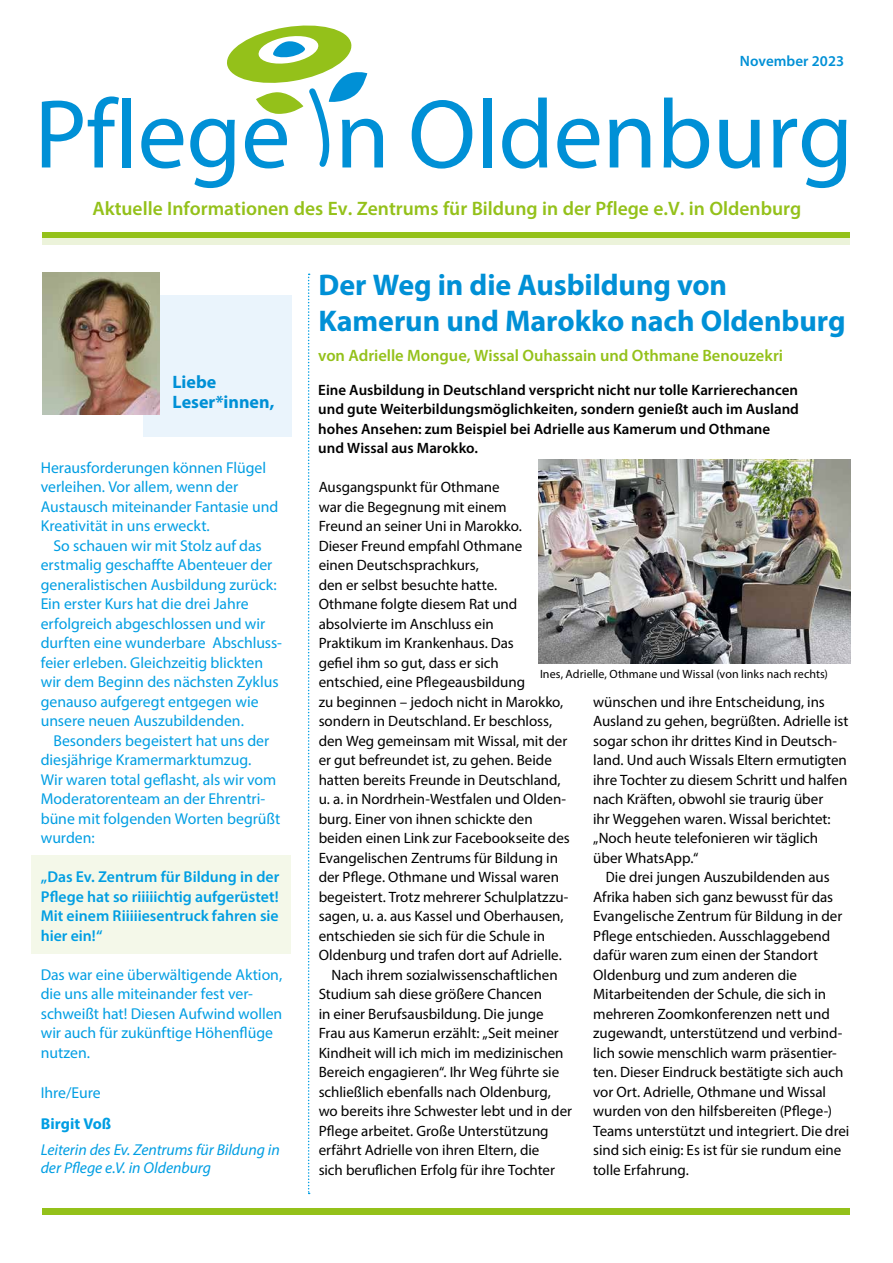
<style>
.page{position:relative;width:893px;height:1263px;background:#fff}
.page>*{position:absolute;margin:0;border:0;box-sizing:border-box;transform-origin:0 0}
.t1{font:98.55px "Myriad Pro";letter-spacing:-.005em;color:#0090d6}
.t2{font:700 30px/36px "Myriad Pro";letter-spacing:-.005em;color:#0090d6}
.t3{font:600 19.5px "Myriad Pro";color:#94c11a}
.t4{font:700 18px/19.5px "Myriad Pro";color:#0090d6}
.t5{font:600 16.5px "Myriad Pro";color:#94c11a}
.t6{font:15.75px/19.5px "Myriad Pro";color:#009ee3}
.t7{font:600 15.75px/19.5px "Myriad Pro";color:#009ee3;text-align:justify}
.t8{font:italic 15.75px/18px "Myriad Pro";color:#009ee3}
.t9{font:700 15.75px "Myriad Pro";letter-spacing:.005em;color:#009ee3}
.t10{font:15px/19.5px "Myriad Pro";color:#000}
.t11{font:600 15px/19.5px "Myriad Pro";color:#000}
.t12{font:600 15px "Myriad Pro";color:#0090d6}
.t13{font:12px "Myriad Pro";letter-spacing:.005em;color:#000}
.s1{font-stretch:semi-condensed}
</style>
<div class="page">
<div style="left:31px;top:855px;width:260px;height:99px;background:#f4f8e9"></div>
<div style="left:143px;top:295px;width:149px;height:141px;background:#eaf4fc"></div>
<svg style="left:227px;top:25px;width:140px;height:142px"></svg>
<img style="left:43px;top:273px;width:117px;height:141px">
<div style="left:43px;top:232px;width:807px;height:7px;background:#94c11a"></div>
<div style="left:43px;top:239px;width:807px;height:6px;background:#ecf3da"></div>
<div style="left:43px;top:1208px;width:807px;height:6px;background:#94c11a"></div>
<svg style="left:308px;top:274px;width:2px;height:920px"></svg>
<img style="left:539px;top:459px;width:311px;height:204px">
<p class="t12" style="left:740px;top:52px;width:106px">November 2023</p>
<h1 class="t1" style="left:34px;top:74px;width:820px">Pflege n Oldenburg</h1>
<h3 class="t3" style="left:92px;top:196px;width:710px">Aktuelle Informationen des Ev. Zentrums für Bildung in der Pflege e.V. in Oldenburg</h3>
<p class="t4" style="left:173px;top:372px;width:103px">Liebe<br>Leser*innen,</p>
<p class="t6" style="left:41px;top:457px;width:239px">Herausforderungen können Flügel verleihen. Vor allem, wenn der<br>Austausch miteinander Fantasie und<br>Kreativität in uns erweckt.</p>
<p class="t6" style="left:41px;top:535px;width:243px;text-indent:13px">So schauen wir mit Stolz auf das erstmalig geschaffte Abenteuer der generalistischen Ausbildung zurück:<br>Ein erster Kurs hat die drei Jahre erfolgreich abgeschlossen und wir durften eine wunderbare Abschluss&shy;feier erleben. Gleichzeitig blickten wir dem Beginn des nächsten Zyklus genauso aufgeregt entgegen wie unsere neuen Auszubildenden.</p>
<p class="t6" style="left:41px;top:730px;width:241px;text-indent:13px">Besonders begeistert hat uns der diesjährige Kramermarktumzug.<br>Wir waren total geflasht, als wir vom<br>Moderatorenteam an der Ehrentri&shy;büne mit folgenden Worten begrüßt wurden:</p>
<p class="t7" style="left:41px;top:867px;width:240px">„Das Ev. Zentrum für Bildung in der Pflege hat so riiiiichtig aufgerüstet!<br>Mit einem Riiiiiesentruck fahren sie hier ein!“</p>
<p class="t6" style="left:41px;top:964px;width:243px">Das war eine überwältigende Aktion, die uns alle miteinander fest ver&shy;schweißt hat! Diesen Aufwind wollen wir auch für zukünftige Höhenflüge nutzen.</p>
<p class="t6" style="left:41px;top:1082px;width:61px">Ihre/Eure</p>
<p class="t9" style="left:41px;top:1113px;width:72px">Birgit Voß</p>
<p class="t8" style="left:41px;top:1140px;width:241px">Leiterin des Ev. Zentrums für Bildung in der Pflege e.V. in Oldenburg</p>
<h2 class="t2" style="left:319px;top:266px;width:529px">Der Weg in die Ausbildung von<br>Kamerun und Marokko nach Oldenburg</h2>
<p class="t5" style="left:318px;top:345px;width:466px">von Adrielle Mongue, Wissal Ouhassain und Othmane Benouzekri</p>
<p class="t11" style="left:318px;top:379px;width:482px">Eine Ausbildung in Deutschland verspricht nicht nur tolle Karrierechancen und gute Weiterbildungsmöglichkeiten, sondern genießt auch im Ausland hohes Ansehen: zum Beispiel bei Adrielle aus Kamerum und Othmane und Wissal aus Marokko.</p>
<p class="t10" style="left:319px;top:477px;width:183px">Ausgangspunkt für Othmane</p>
<p class="t10" style="left:319px;top:496px;width:190px">war die Begegnung mit einem</p>
<p class="t10" style="left:319px;top:516px;width:205px">Freund an seiner Uni in Marokko.</p>
<p class="t10" style="left:319px;top:535px;width:205px">Dieser Freund empfahl Othmane</p>
<p class="t10" style="left:319px;top:555px;width:162px">einen Deutschsprachkurs,</p>
<p class="t10" style="left:319px;top:574px;width:180px">den er selbst besuchte hatte.</p>
<p class="t10" style="left:319px;top:594px;width:200px">Othmane folgte diesem Rat und</p>
<p class="t10" style="left:319px;top:613px;width:177px">absolvierte im Anschluss ein</p>
<p class="t10" style="left:319px;top:633px;width:197px">Praktikum im Krankenhaus. Das</p>
<p class="t10" style="left:319px;top:652px;width:182px">gefiel ihm so gut, dass er sich</p>
<p class="t10" style="left:319px;top:672px;width:208px">entschied, eine Pflegeausbildung</p>
<p class="t10" style="left:319px;top:691px;width:246px">zu beginnen – jedoch nicht in Marokko,</p>
<p class="t10" style="left:319px;top:711px;width:235px">sondern in Deutschland. Er beschloss,</p>
<p class="t10" style="left:319px;top:730px;width:250px">den Weg gemeinsam mit Wissal, mit der</p>
<p class="t10" style="left:319px;top:750px;width:235px">er gut befreundet ist, zu gehen. Beide</p>
<p class="t10" style="left:319px;top:769px;width:243px">hatten bereits Freunde in Deutschland,</p>
<p class="t10" style="left:319px;top:789px;width:249px">u. a. in Nordrhein-Westfalen und Olden-</p>
<p class="t10" style="left:319px;top:808px;width:216px">burg. Einer von ihnen schickte den</p>
<p class="t10" style="left:319px;top:828px;width:253px">beiden einen Link zur Facebookseite des</p>
<p class="t10" style="left:319px;top:847px;width:241px">Evangelischen Zentrums für Bildung in</p>
<p class="t10" style="left:319px;top:867px;width:242px">der Pflege. Othmane und Wissal waren</p>
<p class="t10" style="left:319px;top:886px;width:251px">begeistert. Trotz mehrerer Schulplatzzu-</p>
<p class="t10" style="left:319px;top:906px;width:246px">sagen, u. a. aus Kassel und Oberhausen,</p>
<p class="t10" style="left:319px;top:925px;width:228px">entschieden sie sich für die Schule in</p>
<p class="t10" style="left:319px;top:945px;width:245px">Oldenburg und trafen dort auf Adrielle.</p>
<p class="t10" style="left:331px;top:964px;width:228px">Nach ihrem sozialwissenschaftlichen</p>
<p class="t10" style="left:319px;top:984px;width:225px">Studium sah diese größere Chancen</p>
<p class="t10" style="left:319px;top:1003px;width:226px">in einer Berufsausbildung. Die junge</p>
<p class="t10" style="left:319px;top:1023px;width:242px">Frau aus Kamerun erzählt: „Seit meiner</p>
<p class="t10" style="left:319px;top:1042px;width:246px">Kindheit will ich mich im medizinischen</p>
<p class="t10" style="left:319px;top:1062px;width:242px">Bereich engagieren“. Ihr Weg führte sie</p>
<p class="t10" style="left:319px;top:1081px;width:234px">schließlich ebenfalls nach Oldenburg,</p>
<p class="t10" style="left:319px;top:1101px;width:255px">wo bereits ihre Schwester lebt und in der</p>
<p class="t10" style="left:319px;top:1120px;width:231px">Pflege arbeitet. Große Unterstützung</p>
<p class="t10" style="left:319px;top:1140px;width:222px">erfährt Adrielle von ihren Eltern, die</p>
<p class="t10" style="left:319px;top:1159px;width:238px">sich beruflichen Erfolg für ihre Tochter</p>
<p class="t13" style="left:540px;top:666px;width:289px">Ines, Adrielle, Othmane und Wissal (von links nach rechts)</p>
<p class="t10" style="left:593px;top:691px;width:257px">wünschen und ihre Entscheidung, ins Ausland zu gehen, begrüßten. Adrielle ist sogar schon ihr drittes Kind in Deutsch&shy;land. Und auch Wissals Eltern ermutigten ihre Tochter zu diesem Schritt und halfen nach Kräften, obwohl sie traurig über<br>ihr Weggehen waren. Wissal berichtet: „Noch heute telefonieren wir täglich über WhatsApp.“</p>
<p class="t10" style="left:593px;top:867px;width:258px;text-indent:13px"><span class="s1">D</span>ie drei jungen Auszubildenden aus Afrika haben sich ganz bewusst für das Evangelische Zentrum für Bildung in der Pflege entschieden. Ausschlaggebend dafür waren zum einen der Standort Oldenburg und zum anderen die Mitarbeitenden der Schule, die sich in mehreren Zoomkonferenzen nett und zugewandt, unterstützend und verbind&shy;lich sowie menschlich warm präsentier&shy;ten. Dieser Eindruck bestätigte sich auch vor Ort. Adrielle, Othmane und Wissal wurden von den hilfsbereiten (Pflege-)<br>Teams unterstützt und integriert. Die drei sind sich einig: Es ist für sie rundum eine tolle Erfahrung.</p>
</div>
